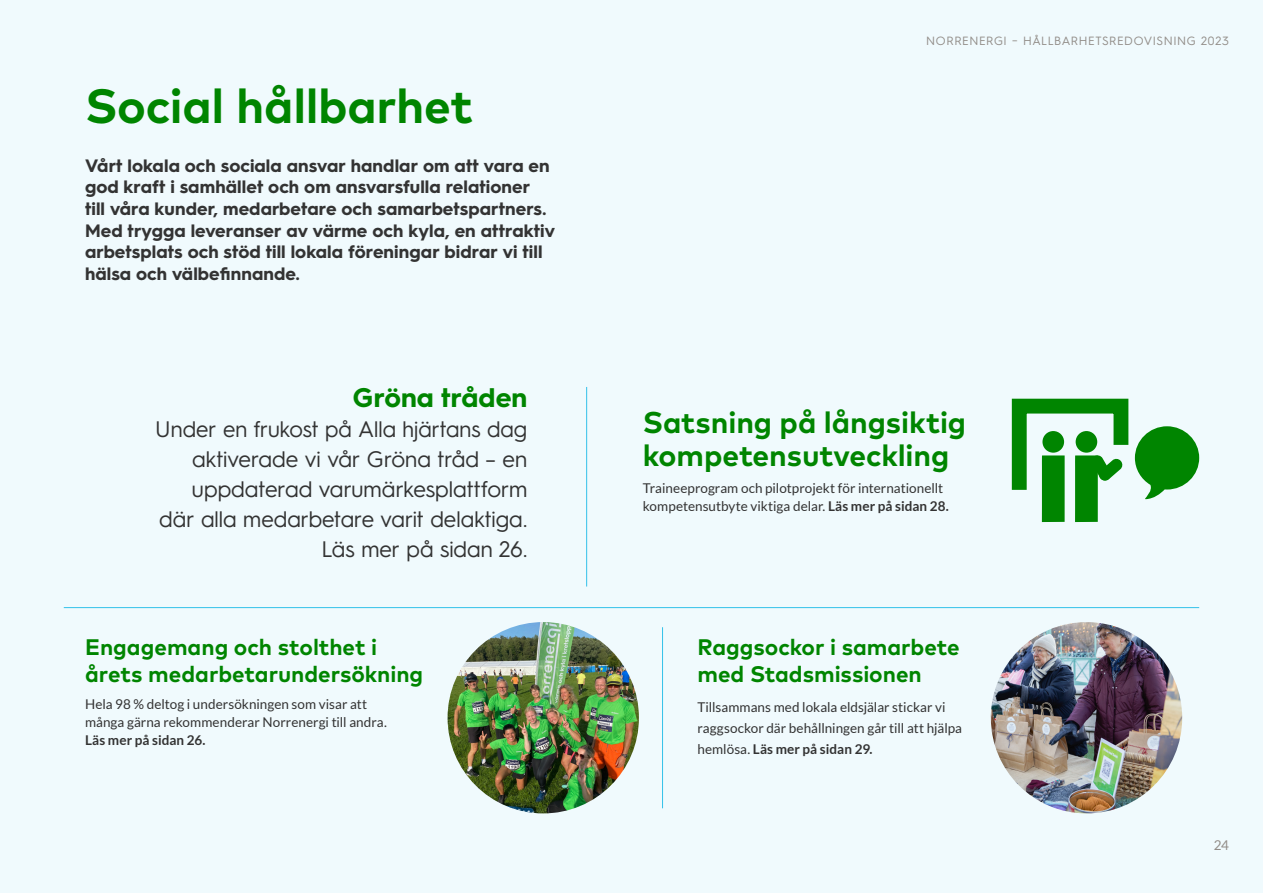
<style>
.page{position:relative;width:1263px;height:893px;background:#f0fafd}
.page>*{position:absolute;margin:0;border:0;box-sizing:border-box;transform-origin:0 0}
.t1{font:700 48px "Mark W1 G";letter-spacing:-.005em;color:#008500}
.t2{font:700 30px/33px "Mark W1 G";letter-spacing:-.005em;color:#008500}
.t3{font:700 27px "Hurme Geometric Sans 3";letter-spacing:.005em;color:#008500}
.t4{font:22.5px/30px "Hurme Geometric Sans 3";color:#333;text-align:right}
.t5{font:700 22.5px/27px "Mark W1 G";color:#008500}
.t6{font:700 18px/21.6px "Hurme Geometric Sans 3";letter-spacing:.005em;color:#333}
.t7{font:13.5px/21px "Lato";color:#333}
.t8{font:700 13.5px "Lato";letter-spacing:.005em;color:#333}
.t9{font:13.5px "Lato";color:#928d88}
.t10{font:12px "Hurme Geometric Sans 3";letter-spacing:.05em;color:#928d88}
.s1{font-weight:700}
</style>
<div class="page">
<img style="left:448px;top:622px;width:191px;height:191px;border-radius:96px">
<img style="left:991px;top:622px;width:191px;height:191px;border-radius:96px">
<hr style="left:586px;top:387px;width:1px;height:199px;background:#33c1e9">
<hr style="left:64px;top:607px;width:1135px;height:1px;background:#33c1e9">
<hr style="left:662px;top:627px;width:1px;height:181px;background:#33c1e9">
<svg style="left:1011px;top:398px;width:188px;height:124px"></svg>
<h1 class="t1" style="left:85px;top:69px;width:389px">Social hållbarhet</h1>
<p class="t6" style="left:85px;top:154px;width:471px">Vårt lokala och sociala ansvar handlar om att vara en god kraft i samhället och om ansvarsfulla relationer<br>till våra kunder, medarbetare och samarbetspartners.<br>Med trygga leveranser av värme och kyla, en attraktiv arbetsplats och stöd till lokala föreningar bidrar vi till hälsa och välbefinnande.</p>
<h3 class="t3" style="left:353px;top:378px;width:176px">Gröna tråden</h3>
<h3 class="t4" style="left:155px;top:412px;width:373px">Under en frukost på Alla hjärtans dag aktiverade vi vår Gröna tråd – en uppdaterad varumärkesplattform där alla medarbetare varit delaktiga.<br>Läs mer på sidan 26.</h3>
<h3 class="t5" style="left:85px;top:633px;width:340px">Engagemang och stolthet i årets medarbetarundersökning</h3>
<p class="t7" style="left:85px;top:695px;width:303px;line-height:18px">Hela 98 % deltog i undersökningen som visar att många gärna rekommenderar Norrenergi till andra.</p>
<p class="t8" style="left:85px;top:732px;width:122px">Läs mer på sidan 26.</p>
<p class="t10" style="left:926px;top:33px;width:304px">NORRENERGI – HÅLLBARHETSREDOVISNING 2023</p>
<h2 class="t2" style="left:643px;top:405px;width:325px">Satsning på långsiktig kompetensutveckling</h2>
<p class="t7" style="left:643px;top:479px;width:307px;line-height:18px">Traineeprogram och pilotprojekt för internationellt kompetensutbyte viktiga delar. <span class="s1">Läs mer på sidan 28.</span></p>
<h3 class="t5" style="left:697px;top:633px;width:264px">Raggsockor i samarbete med Stadsmissionen</h3>
<p class="t7" style="left:697px;top:696px;width:266px">Tillsammans med lokala eldsjälar stickar vi raggsockor där behållningen går till att hjälpa hemlösa. <span class="s1">Läs mer på sidan 29.</span></p>
<p class="t9" style="left:1214px;top:837px;width:17px">24</p>
</div>
